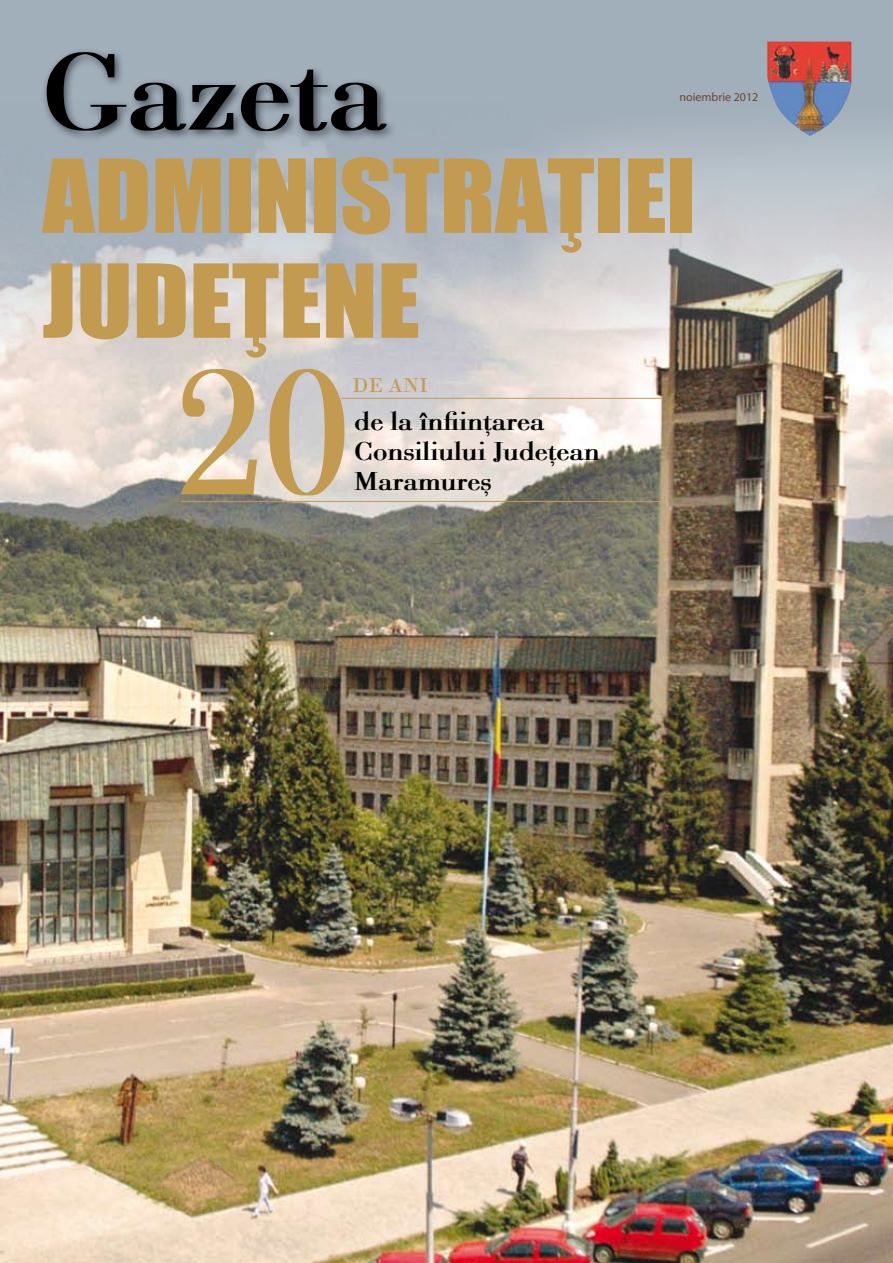
<style>
.page{position:relative;width:893px;height:1263px;background:#fff}
.page>*{position:absolute;margin:0;border:0;box-sizing:border-box;transform-origin:0 0}
.t1{font:115.05px "Bodoni Bold G";color:#000}
.t2{font:94.2px/105px "Impact";color:#c29b51;scale:1.09 1}
.t3{font:27px/30px "Bodoni Bold G";color:#000}
.t4{font:21px "Bodoni";color:#c29b51}
.t5{font:12px "Myriad Pro";color:#6f4432}
</style>
<div class="page">
<div style="left:1px;top:0;width:892px;height:682px;background:#a1afbb"></div>
<img style="left:0;top:100px;width:893px;height:1163px">
<svg style="left:181px;top:369px;width:163px;height:126px;background:#d1bfa0"></svg>
<img style="left:767px;top:42px;width:85px;height:94px">
<div style="left:41px;top:47px;width:501px;height:157px;background:#000;opacity:.57"></div>
<hr style="left:341px;top:398px;width:321px;height:1px;background:#c29b51">
<hr style="left:181px;top:501px;width:481px;height:1px;background:#c29b51">
<h1 class="t1" style="left:43px;top:25px;width:345px">Gazeta</h1>
<p class="t5" style="left:679px;top:89px;width:80px">noiembrie 2012</p>
<h2 class="t2" style="left:43px;top:141px;width:601px">ADMINISTRAŢIEI<br>JUDEŢENE</h2>
<p class="t4" style="left:353px;top:373px;width:77px">DE ANI</p>
<p class="t3" style="left:355px;top:407px;width:247px">de la înfiinţarea<br>Consiliului Judeţean<br>Maramureş</p>
</div>
